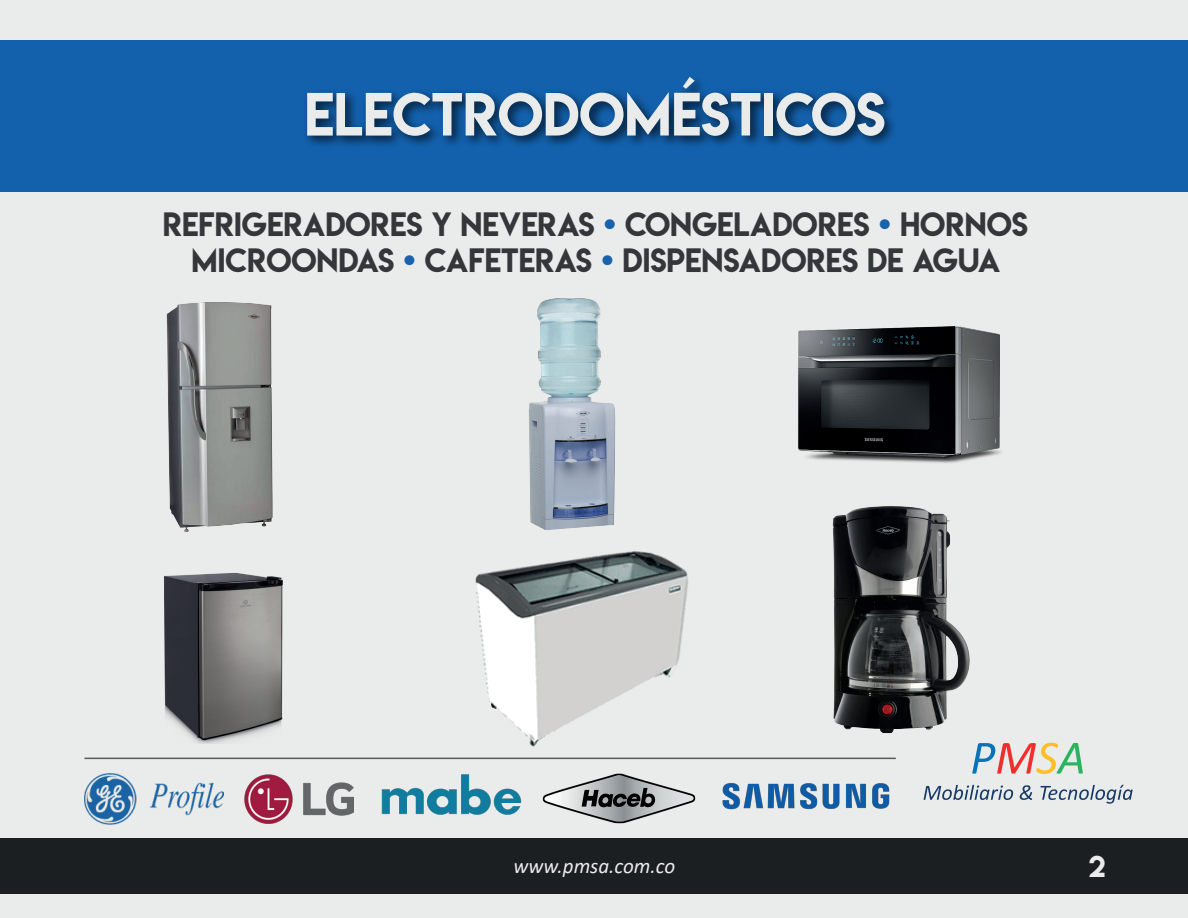
<style>
.page{position:relative;width:1188px;height:918px;background:#fff}
.page>*{position:absolute;margin:0;border:0;box-sizing:border-box;transform-origin:0 0}
.t1{font:54px "Lemon Milk";color:#e9ecea}
.t2{font:30px/36px "Lemon Milk";color:#33373a;text-align:center}
.t3{font:27px "Lemon Milk";color:#e9ecea}
.t4{font:italic 21px "Calibri";color:#e9ecea}
.s1{color:#1a62ac}
</style>
<div class="page">
<div style="left:0;top:1px;width:1188px;height:917px;background:#e9ecea"></div>
<div style="left:0;top:838px;width:1188px;height:56px;background:#1b1f22"></div>
<div style="left:0;top:41px;width:1188px;height:151px;background:#1361ad"></div>
<img style="left:305px;top:79px;width:589px;height:67px">
<svg style="left:972px;top:743px;width:111px;height:31px"></svg>
<svg style="left:924px;top:785px;width:89px;height:15px"></svg>
<svg style="left:1020px;top:785px;width:12px;height:15px"></svg>
<svg style="left:1040px;top:785px;width:93px;height:19px"></svg>
<hr style="left:85px;top:758px;width:811px;height:1px;background:#575a5b">
<img style="left:84px;top:757px;width:139px;height:68px">
<img style="left:374px;top:757px;width:148px;height:58px">
<img style="left:244px;top:775px;width:110px;height:48px">
<img style="left:543px;top:773px;width:152px;height:51px">
<img style="left:722px;top:783px;width:168px;height:27px">
<img style="left:798px;top:325px;width:203px;height:138px">
<img style="left:832px;top:506px;width:138px;height:228px">
<img style="left:529px;top:298px;width:87px;height:215px">
<img style="left:166px;top:302px;width:107px;height:230px">
<img style="left:429px;top:513px;width:306px;height:259px">
<img style="left:164px;top:572px;width:119px;height:172px">
<h1 class="t1" style="left:305px;top:76px;width:582px">ELECTRODOMÉSTICOS</h1>
<p class="t2" style="left:163px;top:206px;width:867px">REFRIGERADORES Y NEVERAS <span class="s1">]</span> CONGELADORES <span class="s1">]</span> HORNOS<br>MICROONDAS <span class="s1">]</span> CAFETERAS <span class="s1">]</span> DISPENSADORES DE AGUA</p>
<p class="t4" style="left:513px;top:851px;width:163px">www.pmsa.com.co</p>
<p class="t3" style="left:1089px;top:847px;width:18px">2</p>
</div>
